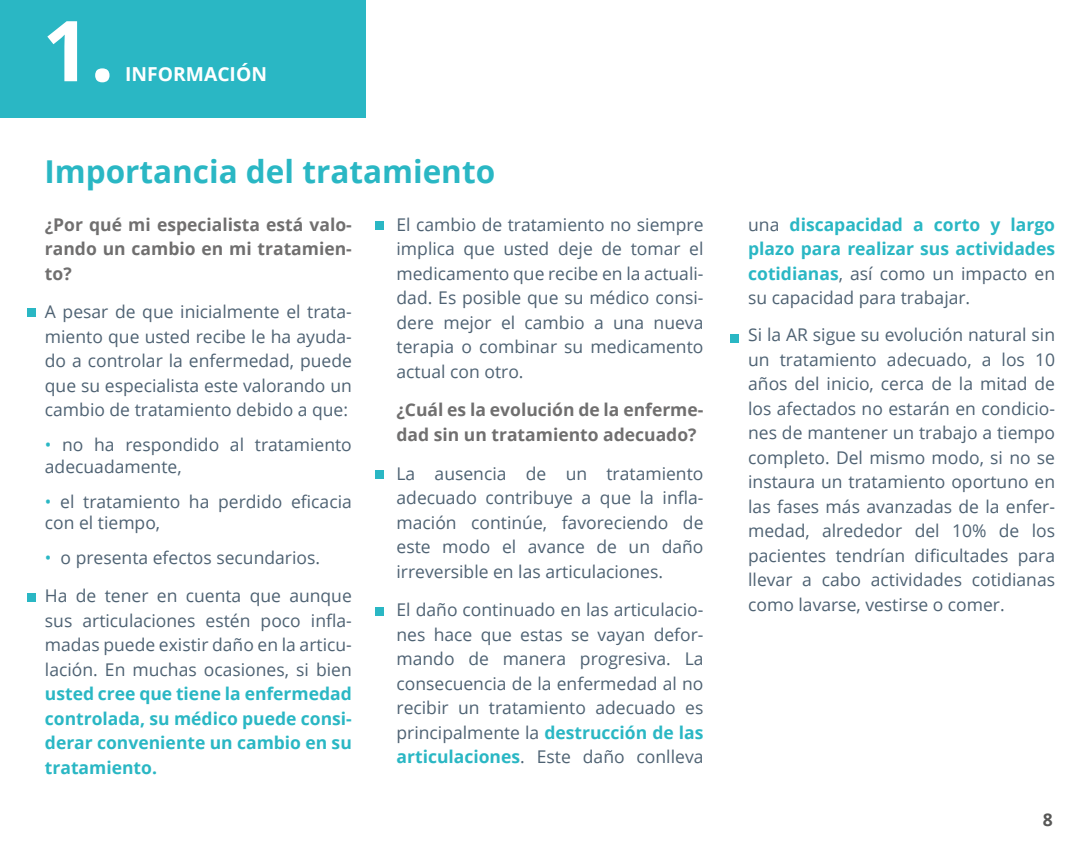
<style>
.page{position:relative;width:1092px;height:844px;background:#fff}
.page>*{position:absolute;margin:0;border:0;box-sizing:border-box;transform-origin:0 0}
.t1{font:700 84px "Open Sans";color:#fff}
.t2{font:700 31.5px "Open Sans";color:#2ab7c4}
.t3{font:700 19.25px "Open Sans";color:#fff}
.t4{font:17.5px/24.5px "Open Sans";color:#4e6273;text-align:justify}
.t5{font:700 17.5px/24.5px "Open Sans";color:#2ab7c4;text-align:justify}
.t6{font:700 17.5px/24.5px "Open Sans";color:#706f6f;text-align:justify}
.t7{font:700 17.5px "Open Sans";color:#575756}
.s1{color:#2ab7c4}
.s2{font-weight:700;color:#2ab7c4}
.s3{font-weight:400;color:#4e6273}
</style>
<div class="page">
<div style="left:27px;top:307px;width:9px;height:9px;background:#2ab7c4"></div>
<div style="left:27px;top:593px;width:9px;height:8px;background:#2ab7c4"></div>
<div style="left:375px;top:221px;width:9px;height:9px;background:#2ab7c4"></div>
<div style="left:375px;top:470px;width:9px;height:9px;background:#2ab7c4"></div>
<div style="left:375px;top:607px;width:9px;height:8px;background:#2ab7c4"></div>
<div style="left:730px;top:333px;width:8px;height:9px;background:#2ab7c4"></div>
<div style="left:0;top:0;width:365px;height:117px;background:#2ab7c4"></div>
<h1 class="t1" style="left:42px;top:-9px;width:73px">1.</h1>
<p class="t3" style="left:125px;top:61px;width:143px">INFORMACIÓN</p>
<h2 class="t2" style="left:44px;top:149px;width:452px">Importancia del tratamiento</h2>
<p class="t6" style="left:45px;top:212px;width:308px">¿Por qué mi especialista está valo&shy;rando un cambio en mi tratamien&shy;to?</p>
<p class="t4" style="left:45px;top:299px;width:308px">A pesar de que inicialmente el trata&shy;miento que usted recibe le ha ayuda&shy;do a controlar la enfermedad, puede que su especialista este valorando un cambio de tratamiento debido a que:</p>
<p class="t4" style="left:45px;top:434px;width:308px;line-height:21px"><span class="s1">•</span> no ha respondido al tratamiento adecuadamente,</p>
<p class="t4" style="left:45px;top:490px;width:308px;line-height:21px"><span class="s1">•</span> el tratamiento ha perdido eficacia con el tiempo,</p>
<p class="t4" style="left:45px;top:544px;width:276px"><span class="s1">•</span> o presenta efectos secundarios.</p>
<p class="t4" style="left:45px;top:583px;width:308px">Ha de tener en cuenta que aunque sus articulaciones estén poco infla&shy;madas puede existir daño en la articu&shy;lación. En muchas ocasiones, si bien</p>
<p class="t5" style="left:45px;top:681px;width:308px">usted cree que tiene la enfermedad controlada, su médico puede consi&shy;derar conveniente un cambio en su tratamiento.</p>
<p class="t4" style="left:396px;top:212px;width:308px">El cambio de tratamiento no siempre implica que usted deje de tomar el medicamento que recibe en la actuali&shy;dad. Es posible que su médico consi&shy;dere mejor el cambio a una nueva terapia o combinar su medicamento actual con otro.</p>
<p class="t6" style="left:396px;top:397px;width:308px">¿Cuál es la evolución de la enferme&shy;dad sin un tratamiento adecuado?</p>
<p class="t4" style="left:396px;top:460px;width:308px">La ausencia de un tratamiento adecuado contribuye a que la infla&shy;mación continúe, favoreciendo de este modo el avance de un daño irreversible en las articulaciones.</p>
<p class="t4" style="left:396px;top:597px;width:308px">El daño continuado en las articulacio&shy;nes hace que estas se vayan defor&shy;mando de manera progresiva. La consecuencia de la enfermedad al no recibir un tratamiento adecuado es principalmente la <span class="s2">destrucción de las articulaciones</span>. Este daño conlleva</p>
<p class="t5" style="left:748px;top:212px;width:308px"><span class="s3">una</span> discapacidad a corto y largo plazo para realizar sus actividades cotidianas<span class="s3">, así como un impacto en su capacidad para trabajar.</span></p>
<p class="t4" style="left:748px;top:322px;width:308px">Si la AR sigue su evolución natural sin un tratamiento adecuado, a los 10 años del inicio, cerca de la mitad de los afectados no estarán en condicio&shy;nes de mantener un trabajo a tiempo completo. Del mismo modo, si no se instaura un tratamiento oportuno en las fases más avanzadas de la enfer&shy;medad, alrededor del 10% de los pacientes tendrían dificultades para llevar a cabo actividades cotidianas como lavarse, vestirse o comer.</p>
<p class="t7" style="left:1042px;top:807px;width:11px">8</p>
</div>
